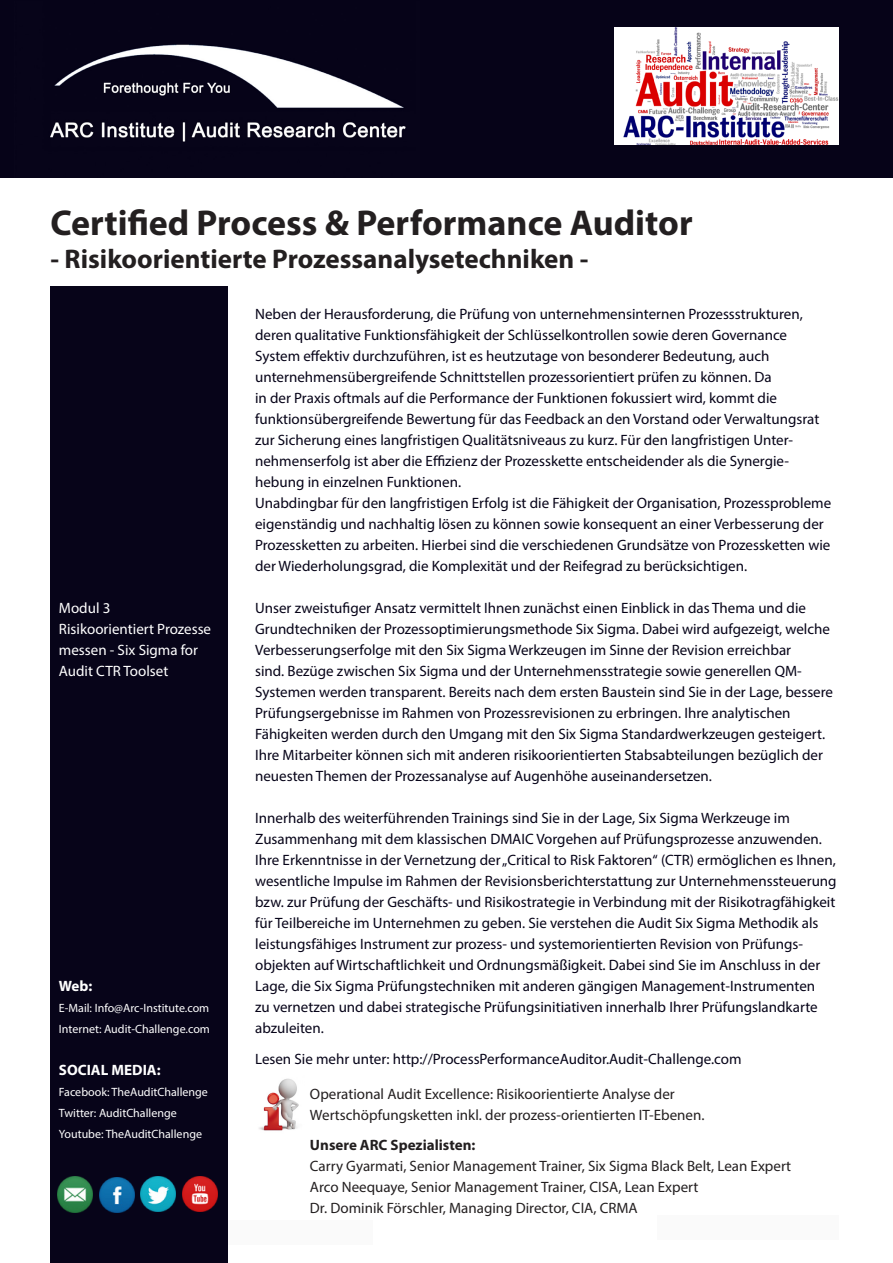
<style>
.page{position:relative;width:893px;height:1263px;background:#fff}
.page>*{position:absolute;margin:0;border:0;box-sizing:border-box;transform-origin:0 0}
._02_Article_Title{font:700 36px "Myriad Pro";color:#231f20}
._02_Article_Title-2{font:700 27px "Myriad Pro";color:#231f20}
._05a_body_text_Intro{font:15px/21px "Myriad Pro";color:#060318}
._05a_body_text_Intro-2{font:15px/21px "Myriad Pro";color:#231f20}
._05a_body_text_Intro-3{font:15px/21px "Myriad Pro";color:#fff}
._05a_body_text_Intro-4{font:700 15px "Myriad Pro";color:#231f20}
._05a_body_text_Intro-5{font:700 15px "Myriad Pro";color:#fff}
._05a_body_text_Intro-6{font:12px "Myriad Pro";color:#fff}
</style>
<div class="page">
<div style="left:0;top:0;width:893px;height:177px;background:#060318"></div>
<div style="left:171px;top:1220px;width:202px;height:25px;background:#fafafa"></div>
<img style="left:614px;top:27px;width:225px;height:118px">
<div style="left:658px;top:1215px;width:181px;height:25px;background:#fafafa"></div>
<img style="left:259px;top:1078px;width:40px;height:53px">
<img style="left:50px;top:44px;width:356px;height:98px">
<div style="left:50px;top:286px;width:178px;height:977px;background:#070419"></div>
<img style="left:182px;top:1177px;width:35px;height:34px">
<img style="left:99px;top:1177px;width:35px;height:35px">
<img style="left:141px;top:1177px;width:35px;height:34px">
<img style="left:57px;top:1177px;width:36px;height:35px">
<p class="_02_Article_Title" style="left:50px;top:200px;width:644px">Certified Process &amp; Performance Auditor</p>
<p class="_02_Article_Title-2" style="left:50px;top:242px;width:540px">- Risikoorientierte Prozessanalysetechniken -</p>
<p class="_05a_body_text_Intro-3" style="left:59px;top:597px;width:154px">Modul 3<br>Risikoorientiert Prozesse messen - Six Sigma for<br>Audit CTR Toolset</p>
<p class="_05a_body_text_Intro-5" style="left:59px;top:976px;width:35px">Web:</p>
<p class="_05a_body_text_Intro-6" style="left:59px;top:1000px;width:152px">E-Mail: Info@Arc-Institute.com</p>
<p class="_05a_body_text_Intro-6" style="left:59px;top:1021px;width:153px">Internet: Audit-Challenge.com</p>
<p class="_05a_body_text_Intro-5" style="left:59px;top:1060px;width:103px">SOCIAL MEDIA:</p>
<p class="_05a_body_text_Intro-6" style="left:59px;top:1084px;width:151px">Facebook: TheAuditChallenge</p>
<p class="_05a_body_text_Intro-6" style="left:59px;top:1105px;width:119px">Twitter: AuditChallenge</p>
<p class="_05a_body_text_Intro-6" style="left:59px;top:1126px;width:145px">Youtube: TheAuditChallenge</p>
<p class="_05a_body_text_Intro" style="left:255px;top:303px;width:566px">Neben der Herausforderung, die Prüfung von unternehmensinternen Prozessstrukturen, deren qualitative Funktionsfähigkeit der Schlüsselkontrollen sowie deren Governance System effektiv durchzuführen, ist es heutzutage von besonderer Bedeutung, auch unternehmensübergreifende Schnittstellen prozessorientiert prüfen zu können. Da<br>in der Praxis oftmals auf die Performance der Funktionen fokussiert wird, kommt die funktionsübergreifende Bewertung für das Feedback an den Vorstand oder Verwaltungsrat zur Sicherung eines langfristigen Qualitätsniveaus zu kurz. Für den langfristigen Unter&shy;nehmenserfolg ist aber die Effizienz der Prozesskette entscheidender als die Synergie&shy;hebung in einzelnen Funktionen.</p>
<p class="_05a_body_text_Intro" style="left:255px;top:492px;width:578px">Unabdingbar für den langfristigen Erfolg ist die Fähigkeit der Organisation, Prozessprobleme eigenständig und nachhaltig lösen zu können sowie konsequent an einer Verbesserung der Prozessketten zu arbeiten. Hierbei sind die verschiedenen Grundsätze von Prozessketten wie der Wiederholungsgrad, die Komplexität und der Reifegrad zu berücksichtigen.</p>
<p class="_05a_body_text_Intro" style="left:255px;top:597px;width:579px">Unser zweistufiger Ansatz vermittelt Ihnen zunächst einen Einblick in das Thema und die Grundtechniken der Prozessoptimierungsmethode Six Sigma. Dabei wird aufgezeigt, welche Verbesserungserfolge mit den Six Sigma Werkzeugen im Sinne der Revision erreichbar<br>sind. Bezüge zwischen Six Sigma und der Unternehmensstrategie sowie generellen QM-Systemen werden transparent. Bereits nach dem ersten Baustein sind Sie in der Lage, bessere Prüfungsergebnisse im Rahmen von Prozessrevisionen zu erbringen. Ihre analytischen Fähigkeiten werden durch den Umgang mit den Six Sigma Standardwerkzeugen gesteigert.<br>Ihre Mitarbeiter können sich mit anderen risikoorientierten Stabsabteilungen bezüglich der neuesten Themen der Prozessanalyse auf Augenhöhe auseinandersetzen.</p>
<p class="_05a_body_text_Intro" style="left:255px;top:807px;width:583px">Innerhalb des weiterführenden Trainings sind Sie in der Lage, Six Sigma Werkzeuge im Zusammenhang mit dem klassischen DMAIC Vorgehen auf Prüfungsprozesse anzuwenden.<br>Ihre Erkenntnisse in der Vernetzung der „Critical to Risk Faktoren“ (CTR) ermöglichen es Ihnen, wesentliche Impulse im Rahmen der Revisionsberichterstattung zur Unternehmenssteuerung bzw. zur Prüfung der Geschäfts- und Risikostrategie in Verbindung mit der Risikotragfähigkeit für Teilbereiche im Unternehmen zu geben. Sie verstehen die Audit Six Sigma Methodik als leistungsfähiges Instrument zur prozess- und systemorientierten Revision von Prüfungs&shy;objekten auf Wirtschaftlichkeit und Ordnungsmäßigkeit. Dabei sind Sie im Anschluss in der Lage, die Six Sigma Prüfungstechniken mit anderen gängigen Management-Instrumenten<br>zu vernetzen und dabei strategische Prüfungsinitiativen innerhalb Ihrer Prüfungslandkarte abzuleiten.</p>
<p class="_05a_body_text_Intro" style="left:255px;top:1048px;width:488px">Lesen Sie mehr unter: http://ProcessPerformanceAuditor.Audit-Challenge.com</p>
<p class="_05a_body_text_Intro-2" style="left:310px;top:1083px;width:366px">Operational Audit Excellence: Risikoorientierte Analyse der</p>
<p class="_05a_body_text_Intro-2" style="left:310px;top:1104px;width:396px">Wertschöpfungsketten inkl. der prozess-orientierten IT-Ebenen.</p>
<p class="_05a_body_text_Intro-4" style="left:310px;top:1135px;width:167px">Unsere ARC Spezialisten:</p>
<p class="_05a_body_text_Intro-2" style="left:310px;top:1155px;width:483px">Carry Gyarmati, Senior Management Trainer, Six Sigma Black Belt, Lean Expert</p>
<p class="_05a_body_text_Intro-2" style="left:310px;top:1176px;width:390px">Arco Neequaye, Senior Management Trainer, CISA, Lean Expert<br>Dr. Dominik Förschler, Managing Director, CIA, CRMA</p>
</div>
